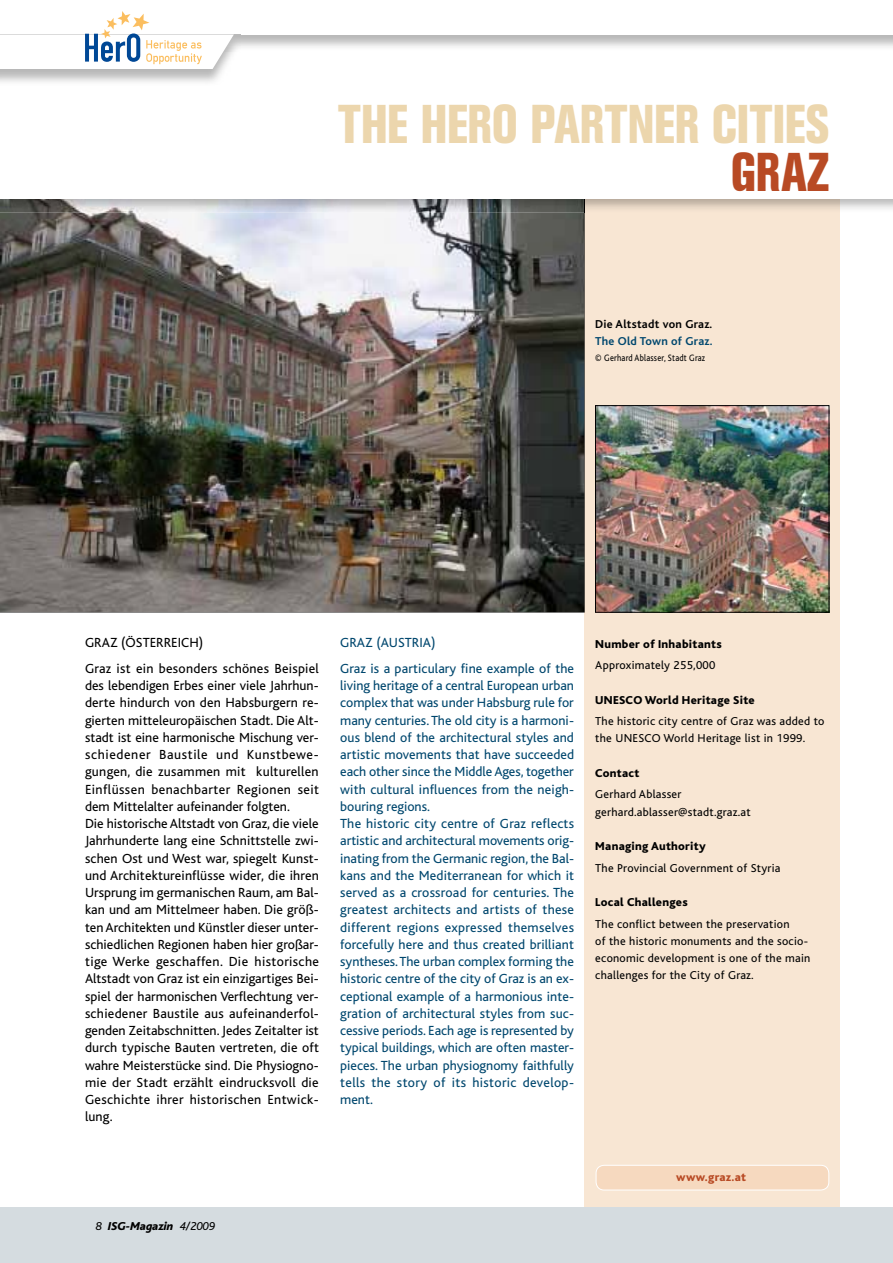
<style>
.page{position:relative;width:893px;height:1263px;background:#fff}
.page>*{position:absolute;margin:0;border:0;box-sizing:border-box;transform-origin:0 0}
.t1{font:800 condensed 54px "Akzidenz Grotesk BE";letter-spacing:-.01em;color:#ecd6ad;scale:.9 1}
.t2{font:800 condensed 54px "Akzidenz Grotesk BE";color:#b84a24;scale:.9 1}
.t3{font:13.8px/17.2px "Bliss";letter-spacing:.005em;color:#000}
.t4{font:13.8px/17.2px "Bliss";letter-spacing:.005em;color:#00476e}
.t5{font:12px/17.2px "Bliss";letter-spacing:.02em;color:#000}
.t6{font:800 12px "Bliss";letter-spacing:.02em;color:#000}
.t7{font:700 12px "Bliss";letter-spacing:.02em;color:#000}
.t8{font:italic 800 12px "Bliss";color:#000}
.t9{font:700 12px "Bliss";letter-spacing:.02em;color:#00476e}
.t10{font:800 12px "Bliss";letter-spacing:.02em;color:#b84a24}
.t11{font:9.75px "Bliss";letter-spacing:.025em;color:#000;scale:.85 1}
.s1{font-weight:400}
</style>
<div class="page">
<div style="left:585px;top:9px;width:255px;height:1198px;background:#f8e6d3"></div>
<img style="left:0;top:213px;width:585px;height:399px">
<img style="left:597px;top:407px;width:230px;height:203px">
<div style="left:595px;top:405px;width:234px;height:207px;border:1px solid #000"></div>
<div style="left:0;top:1208px;width:893px;height:55px;background:#d5dce0"></div>
<img style="left:585px;top:198px;width:255px;height:13px">
<img style="left:0;top:199px;width:584px;height:14px">
<svg style="left:584px;top:199px;width:1px;height:14px"></svg>
<div style="left:0;top:0;width:893px;height:198px;background:#fff"></div>
<svg style="left:0;top:11px;width:234px;height:58px"></svg>
<div style="left:596px;top:1165px;width:233px;height:25px;background:#f6d9bf;border-radius:8px"></div>
<div style="left:596px;top:1165px;width:233px;height:25px;border:1px solid #fff;border-radius:8px"></div>
<h1 class="t1" style="left:338px;top:92px;width:547px">THE HERO PARTNER CITIES</h1>
<h1 class="t2" style="left:731px;top:141px;width:108px">GRAz</h1>
<p class="t7" style="left:595px;top:318px;width:119px">Die Altstadt von Graz.</p>
<p class="t9" style="left:595px;top:335px;width:119px">The Old Town of Graz.</p>
<p class="t11" style="left:595px;top:353px;width:131px">© Gerhard Ablasser, Stadt Graz</p>
<p class="t3" style="left:85px;top:630px;width:235px;line-height:25.5px">GRAZ (ÖSTERREICH)<br>Graz ist ein besonders schönes Beispiel</p>
<p class="t3" style="left:85px;top:677px;width:235px">des lebendigen Erbes einer viele Jahrhun&shy;derte hindurch von den Habsburgern re&shy;gierten mitteleuropäischen Stadt. Die Alt&shy;stadt ist eine harmonische Mischung ver&shy;schiedener Baustile und Kunstbewe&shy;gungen, die zusammen mit kulturellen Einflüssen benachbarter Regionen seit dem Mittelalter aufeinander folgten.<br>Die historische Altstadt von Graz, die viele Jahrhunderte lang eine Schnittstelle zwi&shy;schen Ost und West war, spiegelt Kunst&shy;und Architektureinflüsse wider, die ihren Ursprung im germanischen Raum, am Bal&shy;kan und am Mittelmeer haben. Die größ&shy;ten Architekten und Künstler dieser unter&shy;schiedlichen Regionen haben hier großar&shy;tige Werke geschaffen. Die historische Altstadt von Graz ist ein einzigartiges Bei&shy;spiel der harmonischen Verflechtung ver&shy;schiedener Baustile aus aufeinanderfol&shy;genden Zeitabschnitten. Jedes Zeitalter ist durch typische Bauten vertreten, die oft wahre Meisterstücke sind. Die Physiogno&shy;mie der Stadt erzählt eindrucksvoll die Geschichte ihrer historischen Entwick&shy;lung.</p>
<p class="t4" style="left:340px;top:630px;width:235px;line-height:25.5px">GRAZ (AUSTRIA)<br>Graz is a particulary fine example of the</p>
<p class="t4" style="left:340px;top:677px;width:235px">living heritage of a central European urban complex that was under Habsburg rule for many centuries. The old city is a harmoni&shy;ous blend of the architectural styles and artistic movements that have succeeded each other since the Middle Ages, together with cultural influences from the neigh&shy;bouring regions.<br>The historic city centre of Graz reflects artistic and architectural movements orig&shy;inating from the Germanic region, the Bal&shy;kans and the Mediterranean for which it served as a crossroad for centuries. The greatest architects and artists of these different regions expressed themselves forcefully here and thus created brilliant syntheses. The urban complex forming the historic centre of the city of Graz is an ex&shy;ceptional example of a harmonious inte&shy;gration of architectural styles from suc&shy;cessive periods. Each age is represented by typical buildings, which are often master&shy;pieces. The urban physiognomy faithfully tells the story of its historic develop&shy;ment.</p>
<p class="t8" style="left:96px;top:1220px;width:121px"><span class="s1">8</span> ISG-Magazin <span class="s1">4/2009</span></p>
<p class="t6" style="left:595px;top:637px;width:128px">Number of Inhabitants</p>
<p class="t5" style="left:595px;top:657px;width:122px">Approximately 255,000</p>
<p class="t6" style="left:595px;top:693px;width:161px">UNESCO World Heritage Site</p>
<p class="t5" style="left:595px;top:713px;width:231px">The historic city centre of Graz was added to the UNESCO World Heritage list in 1999.</p>
<p class="t6" style="left:595px;top:767px;width:45px">Contact</p>
<p class="t5" style="left:595px;top:786px;width:157px">Gerhard Ablasser gerhard.ablasser@stadt.graz.at</p>
<p class="t6" style="left:595px;top:840px;width:112px">Managing Authority</p>
<p class="t5" style="left:595px;top:859px;width:187px">The Provincial Government of Styria</p>
<p class="t6" style="left:595px;top:896px;width:94px">Local Challenges</p>
<p class="t5" style="left:595px;top:915px;width:217px">The conflict between the preservation<br>of the historic monuments and the socio&shy;economic development is one of the main challenges for the City of Graz.</p>
<p class="t10" style="left:676px;top:1171px;width:71px">www.graz.at</p>
</div>
